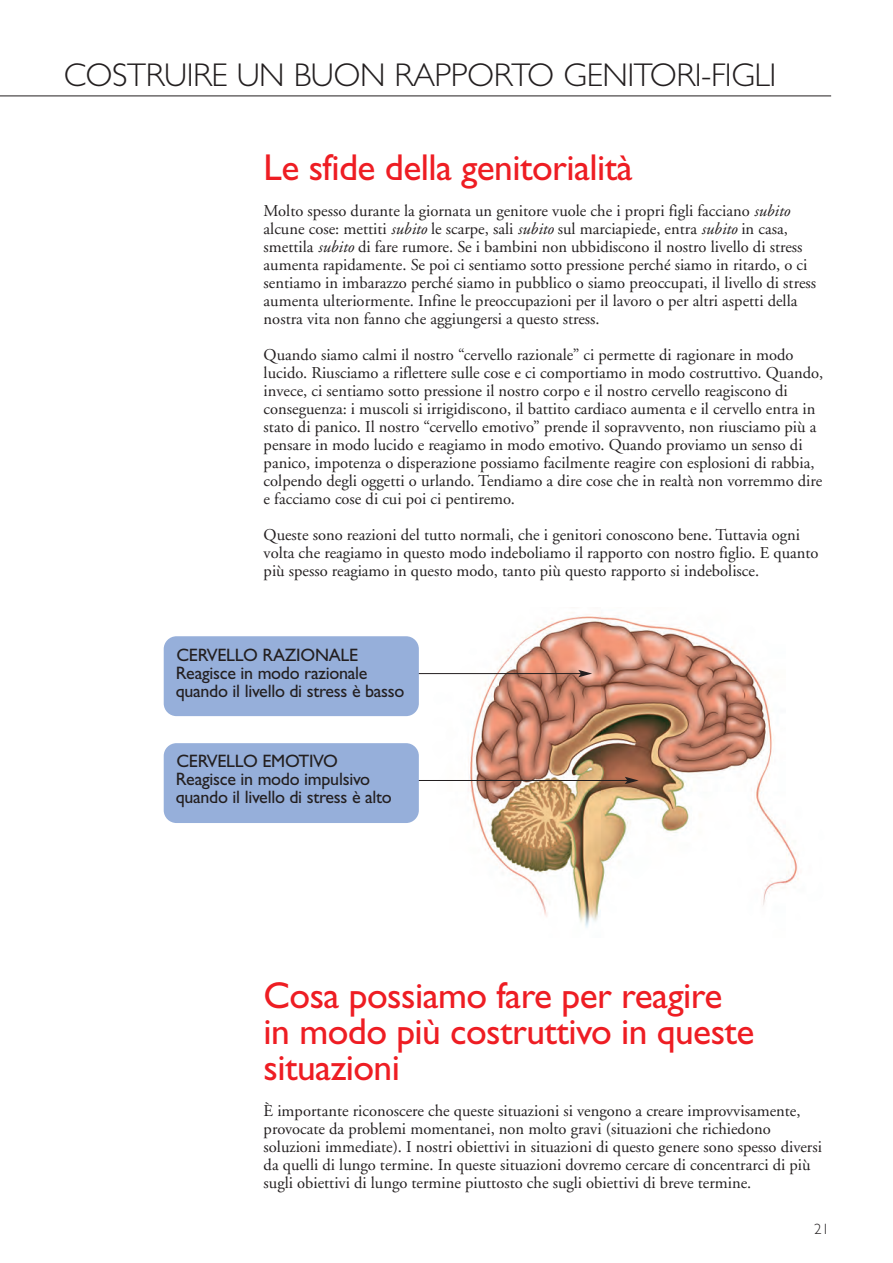
<style>
.page{position:relative;width:893px;height:1263px;background:#fff}
.page>*{position:absolute;margin:0;border:0;box-sizing:border-box;transform-origin:0 0}
.t1{font:37.5px/36px "Gill Sans";letter-spacing:-.015em;color:#ee1d23}
.t2{font:300 33px "Gill Sans";letter-spacing:-.015em;color:#231f20}
.t3{font:18px/18px "Gill Sans";letter-spacing:-.015em;color:#231f20}
.t4{font:16.5px/18px "Adobe Garamond";color:#231f20}
.t5{font:300 15px "Gill Sans";color:#231f20}
.s1{font-style:italic}
</style>
<div class="page">
<img style="left:417px;top:616px;width:382px;height:312px">
<hr style="left:0;top:95px;width:831px;height:1px;background:#231f20">
<hr style="left:351px;top:673px;width:230px;height:1px;background:#231f20">
<svg style="left:578px;top:670px;width:14px;height:7px"></svg>
<div style="left:164px;top:636px;width:255px;height:80px;background:#96afda;border-radius:13px"></div>
<hr style="left:351px;top:780px;width:276px;height:1px;background:#231f20">
<svg style="left:625px;top:777px;width:14px;height:7px"></svg>
<div style="left:164px;top:743px;width:255px;height:80px;background:#96afda;border-radius:13px"></div>
<h2 class="t2" style="left:64px;top:63px;width:714px">COSTRUIRE UN BUON RAPPORTO GENITORI-FIGLI</h2>
<h1 class="t1" style="left:264px;top:153px;width:371px">Le sfide della genitorialità</h1>
<p class="t4" style="left:264px;top:203px;width:554px">Molto spesso durante la giornata un genitore vuole che i propri figli facciano <span class="s1">subito </span>alcune cose: mettiti <span class="s1">subito</span> le scarpe, sali <span class="s1">subito</span> sul marciapiede, entra <span class="s1">subito</span> in casa, smettila <span class="s1">subito</span> di fare rumore. Se i bambini non ubbidiscono il nostro livello di stress aumenta rapidamente. Se poi ci sentiamo sotto pressione perché siamo in ritardo, o ci sentiamo in imbarazzo perché siamo in pubblico o siamo preoccupati, il livello di stress aumenta ulteriormente. Infine le preoccupazioni per il lavoro o per altri aspetti della nostra vita non fanno che aggiungersi a questo stress.</p>
<p class="t4" style="left:264px;top:347px;width:561px">Quando siamo calmi il nostro “cervello razionale” ci permette di ragionare in modo lucido. Riusciamo a riflettere sulle cose e ci comportiamo in modo costruttivo. Quando, invece, ci sentiamo sotto pressione il nostro corpo e il nostro cervello reagiscono di conseguenza: i muscoli si irrigidiscono, il battito cardiaco aumenta e il cervello entra in stato di panico. Il nostro “cervello emotivo” prende il sopravvento, non riusciamo più a pensare in modo lucido e reagiamo in modo emotivo. Quando proviamo un senso di panico, impotenza o disperazione possiamo facilmente reagire con esplosioni di rabbia, colpendo degli oggetti o urlando. Tendiamo a dire cose che in realtà non vorremmo dire e facciamo cose di cui poi ci pentiremo.</p>
<p class="t4" style="left:264px;top:527px;width:556px">Queste sono reazioni del tutto normali, che i genitori conoscono bene. Tuttavia ogni volta che reagiamo in questo modo indeboliamo il rapporto con nostro figlio. E quanto più spesso reagiamo in questo modo, tanto più questo rapporto si indebolisce.</p>
<p class="t3" style="left:176px;top:647px;width:230px">CERVELLO RAZIONALE<br>Reagisce in modo razionale quando il livello di stress è basso</p>
<p class="t3" style="left:176px;top:754px;width:218px">CERVELLO EMOTIVO<br>Reagisce in modo impulsivo quando il livello di stress è alto</p>
<h1 class="t1" style="left:264px;top:981px;width:492px">Cosa possiamo fare per reagire in modo più costruttivo in queste situazioni</h1>
<p class="t4" style="left:264px;top:1103px;width:560px">È importante riconoscere che queste situazioni si vengono a creare improvvisamente, provocate da problemi momentanei, non molto gravi (situazioni che richiedono soluzioni immediate). I nostri obiettivi in situazioni di questo genere sono spesso diversi da quelli di lungo termine. In queste situazioni dovremo cercare di concentrarci di più sugli obiettivi di lungo termine piuttosto che sugli obiettivi di breve termine.</p>
<p class="t5" style="left:814px;top:1223px;width:16px">21</p>
</div>
